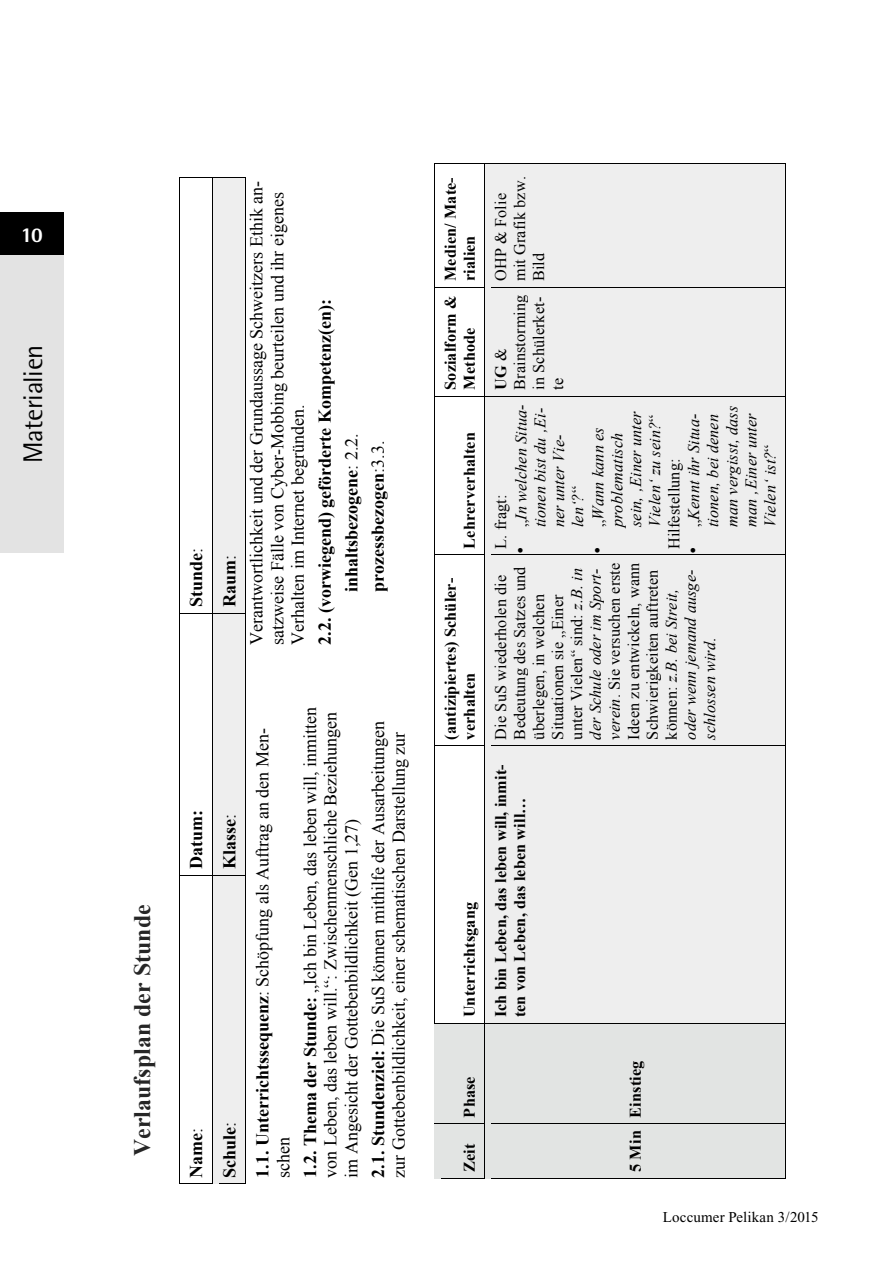
<style>
.page{position:relative;width:893px;height:1263px;background:#fff}
.page>*{position:absolute;margin:0;border:0;box-sizing:border-box;transform-origin:0 0}
.t1{font:27px "Rotis Semi Sans";letter-spacing:-.015em;color:#000}
.t2{font:700 23.7px "Times New Roman";letter-spacing:.005em;color:#262626}
.t3{font:800 21px "Rotis Semi Sans";color:#fff}
.t4{font:18px/20.7px "Times New Roman";color:#000}
.t5{font:700 18px/26.4px "Times New Roman";color:#000}
.t6{font:16.2px/19px "Times New Roman";letter-spacing:.01em;color:#000}
.t7{font:italic 16.2px/19px "Times New Roman";letter-spacing:.01em;color:#000}
.t8{font:700 16.2px/19px "Times New Roman";letter-spacing:.01em;color:#000}
.t9{font:15px "Times New Roman";letter-spacing:.005em;color:#000}
.s1{font-weight:400}
.s2{font-weight:700}
.s3{font-style:normal}
.s4{font-style:italic}
</style>
<div class="page">
<hr style="left:180px;top:875px;width:1px;height:309px;background:#000">
<hr style="left:180px;top:613px;width:1px;height:262px;background:#000">
<hr style="left:180px;top:178px;width:1px;height:435px;background:#000">
<div style="left:219px;top:881px;width:21px;height:297px;background:#eee"></div>
<div style="left:213px;top:613px;width:33px;height:262px;background:#eee"></div>
<div style="left:219px;top:183px;width:21px;height:424px;background:#eee"></div>
<div style="left:213px;top:875px;width:6px;height:309px;background:#eee"></div>
<div style="left:213px;top:178px;width:6px;height:435px;background:#eee"></div>
<div style="left:239px;top:875px;width:7px;height:309px;background:#eee"></div>
<hr style="left:246px;top:875px;width:1px;height:309px;background:#000">
<svg style="left:181px;top:875px;width:66px;height:1px"></svg>
<hr style="left:246px;top:613px;width:1px;height:262px;background:#000">
<div style="left:239px;top:177px;width:7px;height:436px;background:#eee"></div>
<svg style="left:181px;top:613px;width:66px;height:1px"></svg>
<hr style="left:246px;top:178px;width:1px;height:435px;background:#000">
<svg style="left:180px;top:177px;width:66px;height:1px"></svg>
<div style="left:435px;top:1124px;width:50px;height:54px;background:#e2e4e3"></div>
<div style="left:435px;top:1023px;width:50px;height:101px;background:#e2e4e3"></div>
<hr style="left:434px;top:1124px;width:1px;height:54px;background:#000">
<hr style="left:434px;top:1023px;width:1px;height:100px;background:#000">
<hr style="left:434px;top:746px;width:1px;height:277px;background:#000">
<hr style="left:434px;top:555px;width:1px;height:190px;background:#000">
<hr style="left:434px;top:396px;width:1px;height:158px;background:#000">
<hr style="left:434px;top:288px;width:1px;height:108px;background:#000">
<hr style="left:434px;top:164px;width:1px;height:123px;background:#000">
<hr style="left:441px;top:1178px;width:44px;height:1px;background:#000">
<hr style="left:441px;top:1124px;width:44px;height:1px;background:#000">
<hr style="left:441px;top:1023px;width:44px;height:1px;background:#000">
<hr style="left:441px;top:746px;width:44px;height:1px;background:#000">
<hr style="left:441px;top:555px;width:44px;height:1px;background:#000">
<hr style="left:441px;top:396px;width:44px;height:1px;background:#000">
<hr style="left:441px;top:287px;width:44px;height:1px;background:#000">
<hr style="left:441px;top:164px;width:44px;height:1px;background:#000">
<div style="left:485px;top:1124px;width:300px;height:54px;background:#e2e4e3"></div>
<div style="left:485px;top:1023px;width:300px;height:101px;background:#e2e4e3"></div>
<div style="left:485px;top:746px;width:300px;height:277px;background:#eee"></div>
<div style="left:485px;top:555px;width:300px;height:190px;background:#eee"></div>
<div style="left:485px;top:396px;width:300px;height:159px;background:#eee"></div>
<div style="left:485px;top:287px;width:300px;height:109px;background:#eee"></div>
<div style="left:485px;top:164px;width:300px;height:123px;background:#eee"></div>
<div style="left:485px;top:555px;width:6px;height:191px;background:#eee"></div>
<hr style="left:491px;top:1178px;width:294px;height:1px;background:#000">
<hr style="left:785px;top:1124px;width:1px;height:54px;background:#000">
<hr style="left:491px;top:1124px;width:294px;height:1px;background:#000">
<hr style="left:785px;top:1023px;width:1px;height:101px;background:#000">
<hr style="left:491px;top:1023px;width:294px;height:1px;background:#000">
<hr style="left:785px;top:746px;width:1px;height:277px;background:#000">
<div style="left:779px;top:555px;width:6px;height:191px;background:#eee"></div>
<hr style="left:491px;top:746px;width:294px;height:1px;background:#000">
<hr style="left:785px;top:555px;width:1px;height:191px;background:#000">
<hr style="left:491px;top:555px;width:294px;height:1px;background:#000">
<hr style="left:785px;top:396px;width:1px;height:159px;background:#000">
<hr style="left:491px;top:396px;width:294px;height:1px;background:#000">
<hr style="left:785px;top:288px;width:1px;height:108px;background:#000">
<hr style="left:491px;top:287px;width:294px;height:1px;background:#000">
<hr style="left:785px;top:164px;width:1px;height:123px;background:#000">
<hr style="left:491px;top:164px;width:294px;height:1px;background:#000">
<div style="left:0;top:255px;width:64px;height:298px;background:#e3e3e3"></div>
<div style="left:0;top:213px;width:64px;height:42px;background:#000"></div>
<p class="t3" style="left:21px;top:222px;width:24px">10</p>
<h1 class="t1" style="left:17px;top:463px;width:120px;rotate:-90deg">Materialien</h1>
<h2 class="t2" style="left:126px;top:1156px;width:253px;rotate:-90deg">Verlaufsplan der Stunde</h2>
<p class="t5" style="left:183px;top:607px;width:61px;rotate:-90deg">Stunde<span class="s1">:</span></p>
<p class="t5" style="left:216px;top:607px;width:54px;rotate:-90deg">Raum<span class="s1">:</span></p>
<p class="t4" style="left:246px;top:645px;width:465px;rotate:-90deg">Verantwortlichkeit und der Grundaussage Schweitzers Ethik an&shy;satzweise Fälle von Cyber-Mobbing beurteilen und ihr eigenes<br>Verhalten im Internet begründen.</p>
<p class="t5" style="left:311px;top:592px;width:294px;text-indent:-53px;rotate:-90deg">2.2. (vorwiegend) geförderte Kompetenz(en): inhaltsbezogene<span class="s1">: 2.2. </span>prozessbezogen<span class="s1">:3.3.</span></p>
<p class="t5" style="left:183px;top:869px;width:60px;rotate:-90deg">Datum:</p>
<p class="t5" style="left:183px;top:1178px;width:51px;rotate:-90deg">Name<span class="s1">:</span></p>
<p class="t5" style="left:216px;top:869px;width:57px;rotate:-90deg">Klasse<span class="s1">:</span></p>
<p class="t5" style="left:216px;top:1178px;width:58px;rotate:-90deg">Schule<span class="s1">:</span></p>
<p class="t4" style="left:252px;top:1178px;width:451px;rotate:-90deg"><span class="s2">1.1. Unterrichtssequenz</span>: Schöpfung als Auftrag an den Men&shy;schen</p>
<p class="t4" style="left:299px;top:1178px;width:472px;rotate:-90deg"><span class="s2">1.2. Thema der Stunde:</span> „Ich bin Leben, das leben will, inmitten von Leben, das leben will.“: Zwischenmenschliche Beziehungen im Angesicht der Gottebenbildlichkeit (Gen 1,27)</p>
<p class="t4" style="left:368px;top:1178px;width:458px;rotate:-90deg"><span class="s2">2.1. Stundenziel:</span> Die SuS können mithilfe der Ausarbeitungen zur Gottebenbildlichkeit, einer schematischen Darstellung zur</p>
<p class="t8" style="left:440px;top:281px;width:105px;rotate:-90deg">Medien/ Mate&shy;rialien</p>
<p class="t8" style="left:440px;top:390px;width:96px;rotate:-90deg">Sozialform &amp;<br>Methode</p>
<p class="t8" style="left:459px;top:549px;width:118px;rotate:-90deg">Lehrerverhalten</p>
<p class="t8" style="left:440px;top:739px;width:163px;rotate:-90deg">(antizipiertes) Schüler&shy;verhalten</p>
<p class="t8" style="left:459px;top:1017px;width:117px;rotate:-90deg">Unterrichtsgang</p>
<p class="t6" style="left:491px;top:281px;width:106px;rotate:-90deg">OHP &amp; Folie mit Grafik bzw.<br>Bild</p>
<p class="t6" style="left:491px;top:390px;width:97px;rotate:-90deg"><span class="s2">UG</span> &amp;<br>Brainstorming in Schülerket&shy;te</p>
<p class="t7" style="left:511px;top:527px;width:124px;text-indent:-27px;rotate:-90deg">• <span class="s3">„</span>In welchen Situa&shy;tionen bist du ‚Ei&shy;ner unter Vie&shy;len‘?<span class="s3">“</span></p>
<p class="t6" style="left:491px;top:549px;width:55px;rotate:-90deg">L. fragt:</p>
<p class="t7" style="left:684px;top:527px;width:123px;text-indent:-27px;rotate:-90deg">• <span class="s3">„</span>Kennt ihr Situa&shy;tionen, bei denen man vergisst, dass man ‚Einer unter<br>Vielen‘ ist?<span class="s3">“</span></p>
<p class="t7" style="left:626px;top:527px;width:118px;rotate:-90deg">sein, ‚Einer unter</p>
<p class="t7" style="left:645px;top:527px;width:114px;rotate:-90deg">Vielen‘ zu sein?<span class="s3">“</span></p>
<p class="t7" style="left:588px;top:554px;width:128px;rotate:-90deg">• <span class="s3">„</span>Wann kann es</p>
<p class="t7" style="left:607px;top:527px;width:96px;rotate:-90deg">problematisch</p>
<p class="t6" style="left:664px;top:549px;width:92px;rotate:-90deg">Hilfestellung:</p>
<p class="t6" style="left:491px;top:739px;width:178px;rotate:-90deg">Die SuS wiederholen die<br>Bedeutung des Satzes und überlegen, in welchen<br>Situationen sie „Einer unter Vielen“ sind: <span class="s4">z.B. in der Schule oder im Sport&shy;verein</span>. Sie versuchen erste<br>Ideen zu entwickeln, wann<br>Schwierigkeiten auftreten können: <span class="s4">z.B. bei Streit, oder wenn jemand ausge&shy;schlossen wird</span>.</p>
<p class="t8" style="left:491px;top:1017px;width:254px;rotate:-90deg">Ich bin Leben, das leben will, inmit&shy;ten von Leben, das leben will…</p>
<p class="t8" style="left:459px;top:1117px;width:43px;rotate:-90deg">Phase</p>
<p class="t8" style="left:459px;top:1172px;width:30px;rotate:-90deg">Zeit</p>
<p class="t8" style="left:625px;top:1172px;width:113px;rotate:-90deg">5 Min Einstieg</p>
<p class="t9" style="left:663px;top:1208px;width:157px">Loccumer Pelikan 3/2015</p>
</div>
